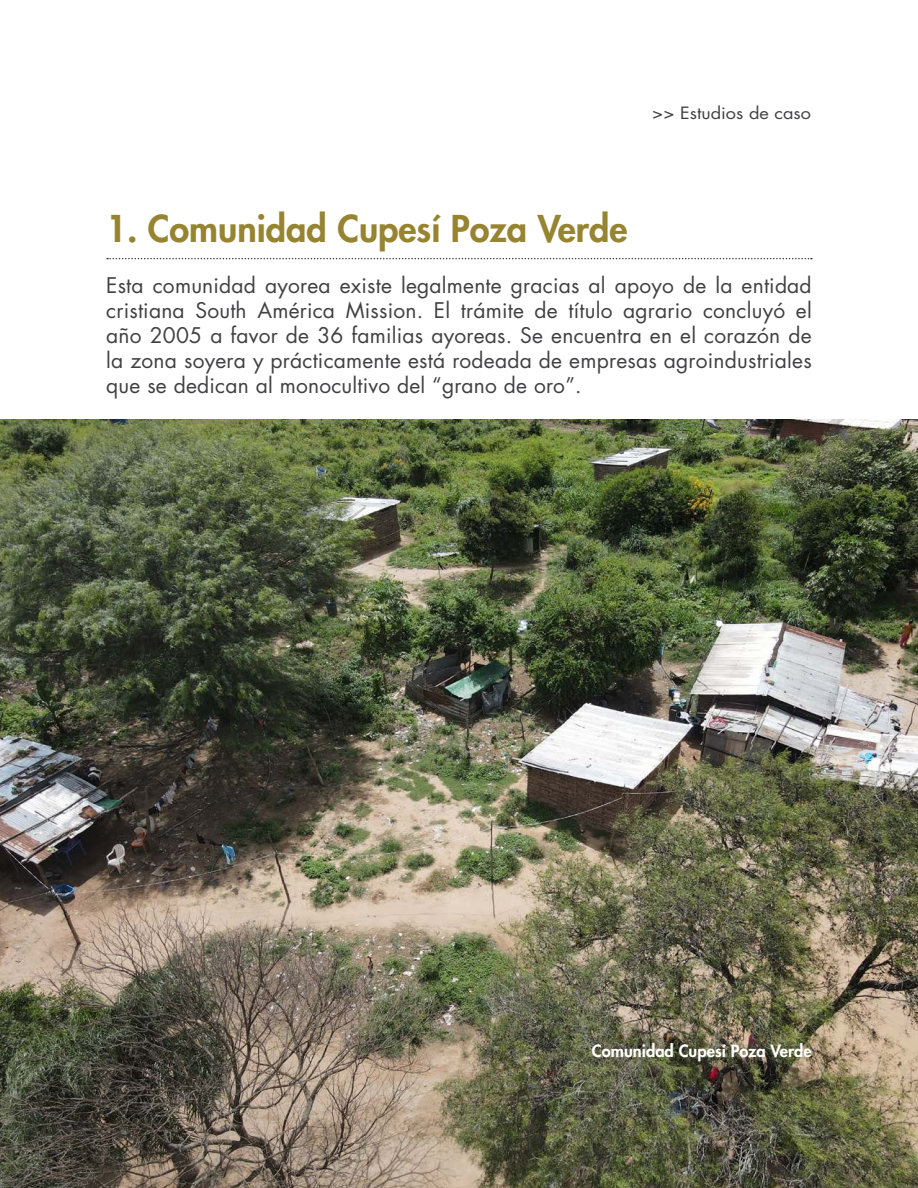
<style>
.page{position:relative;width:918px;height:1188px;background:#fff}
.page>*{position:absolute;margin:0;border:0;box-sizing:border-box;transform-origin:0 0}
.t1{font:800 36px "Futura Std";color:#968431}
.t2{font:21px/25.2px "Futura Std";letter-spacing:.01em;color:#414042;text-align:justify}
.t3{font:800 16.5px "Futura Std";color:#fff}
.t4{font:16.5px "Futura Std";color:#414042;scale:1.1 1}
</style>
<div class="page">
<img style="left:0;top:419px;width:918px;height:769px">
<svg style="left:107px;top:258px;width:705px;height:1px"></svg>
<p class="t4" style="left:652px;top:102px;width:146px">&gt;&gt; Estudios de caso</p>
<h1 class="t1" style="left:106px;top:206px;width:523px">1. Comunidad Cupesí Poza Verde</h1>
<p class="t2" style="left:106px;top:273px;width:707px">Esta comunidad ayorea existe legalmente gracias al apoyo de la entidad cristiana South América Mission. El trámite de título agrario concluyó el año 2005 a favor de 36 familias ayoreas. Se encuentra en el corazón de la zona soyera y prácticamente está rodeada de empresas agroindustriales que se dedican al monocultivo del “grano de oro”.</p>
<p class="t3" style="left:592px;top:1040px;width:221px">Comunidad Cupesí Poza Verde</p>
</div>
